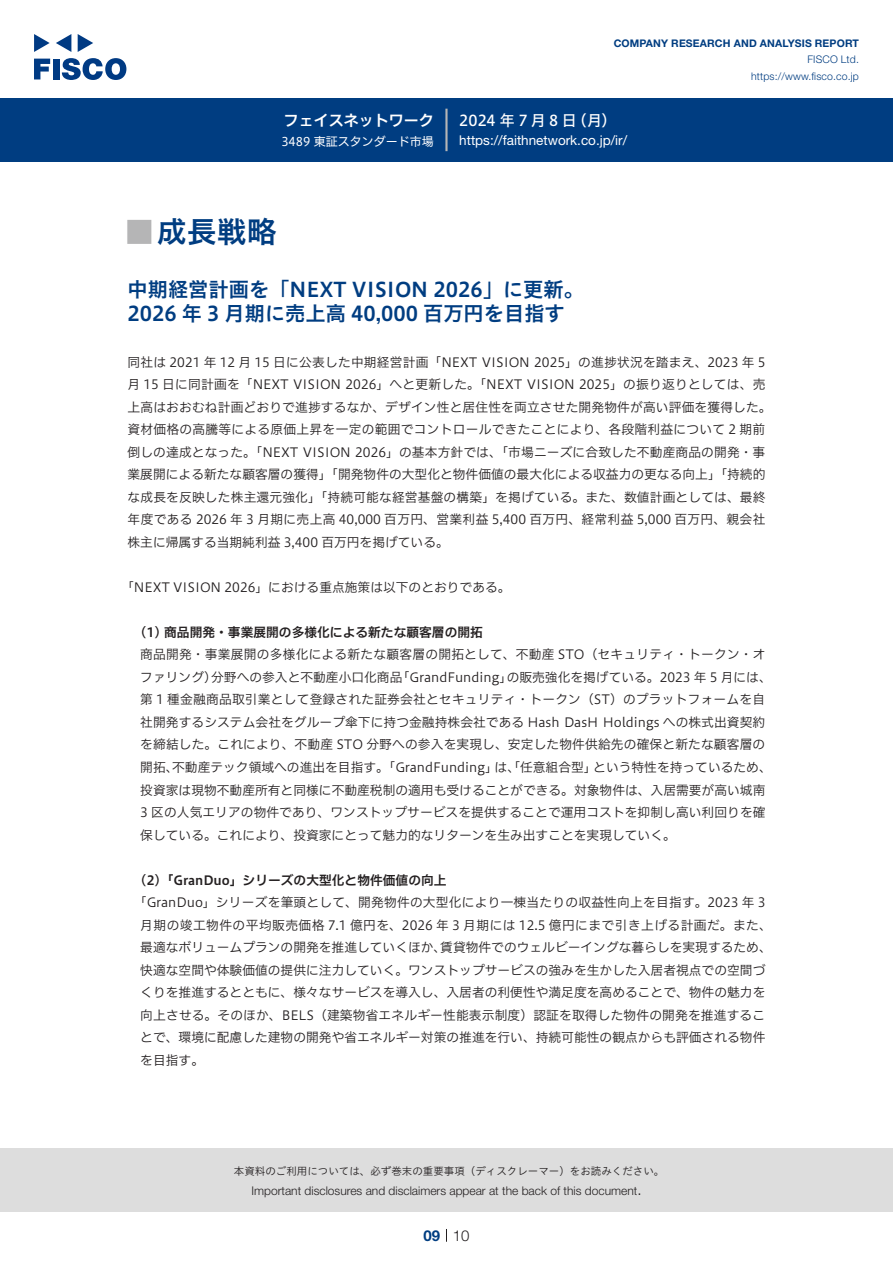
<style>
.page{position:relative;width:893px;height:1263px;background:#fff}
.page>*{position:absolute;margin:0;border:0;box-sizing:border-box;transform-origin:0 0}
.t1{font:30px "Hiragino UD Sans Std N W6";color:#003d81}
.t2{font:24px "Hiragino UD Sans Std N W6";color:#b5b5b6}
.中タイトル{font:20.25px/24px "Hiragino UD Sans Std W6";color:#003d81}
.t3{font:15px "Hiragino UD Sans F Std N W5";letter-spacing:.215em;color:#fff}
.t4{font:15px "Hiragino UD Sans F Std N W6";color:#fff}
.t5{font:300 15px "Helvetica Neue LT Std";color:#231f20}
.t6{font:700 15px "Helvetica Neue LT Std";color:#003d81}
.t7{font:13.5px "Helvetica Neue LT Std";color:#fff}
.本文3mm{font:12.75px/22.5px "Hiragino UD Sans F Std N W3";color:#231f20}
.本文{font:12.75px/22.5px "Hiragino UD Sans F Std N W3";letter-spacing:.01em;color:#231f20}
.小タイトル3mm{font:12.75px "Hiragino UD Sans F Std N W6";color:#231f20}
.本文3mm-2{font:12.75px "Hiragino UD Sans F Std N W3";letter-spacing:.035em;color:#231f20}
.t8{font:300 12px "Helvetica Neue LT Std";color:#231f20}
.t9{font:12px "Hiragino UD Sans F Std N W4";color:#fff}
.t10{font:10.5px "Hiragino UD Sans Std W3";color:#231f20}
.t11{font:700 10.5px "Helvetica Neue LT Std";letter-spacing:.015em;color:#003d81}
.t12{font:300 10.5px/16.5px "Helvetica Neue LT Std";letter-spacing:.015em;color:#003d81;text-align:right}
</style>
<div class="page">
<div style="left:0;top:1148px;width:893px;height:64px;background:#ddd"></div>
<svg style="left:34px;top:59px;width:16px;height:20px"></svg>
<div style="left:53px;top:59px;width:6px;height:20px;background:#003a83"></div>
<svg style="left:62px;top:58px;width:64px;height:22px"></svg>
<svg style="left:34px;top:34px;width:16px;height:18px"></svg>
<svg style="left:78px;top:34px;width:15px;height:18px"></svg>
<svg style="left:56px;top:34px;width:15px;height:18px"></svg>
<div style="left:0;top:98px;width:893px;height:64px;background:#003d81"></div>
<hr style="left:445px;top:109px;width:3px;height:42px;background:#b5b5b6">
<svg style="left:446px;top:1229px;width:1px;height:13px"></svg>
<p class="t4" style="left:284px;top:109px;width:152px">フェイスネットワーク</p>
<p class="t9" style="left:281px;top:132px;width:154px">3489 東証スタンダード市場</p>
<p class="t11" style="left:614px;top:37px;width:247px">COMPANY RESEARCH AND ANALYSIS REPORT</p>
<p class="t12" style="left:751px;top:51px;width:109px">FISCO Ltd. https://www.fisco.co j p.</p>
<p class="t3" style="left:459px;top:109px;width:119px">2024年7月8日</p>
<p class="t3" style="left:572px;top:109px;width:46px">（月(</p>
<p class="t7" style="left:459px;top:132px;width:169px">https://faithnetwork. c o j p. /i r/</p>
<p class="t1" style="left:157px;top:209px;width:121px">成長戦略</p>
<p class="t2" style="left:128px;top:213px;width:25px">█</p>
<p class="中タイトル" style="left:128px;top:276px;width:458px">中期経営計画を「NEXT VISION 2026」に更新。<br>2026 年 3 月期に売上高 40,000 百万円を目指す</p>
<p class="本文" style="left:128px;top:350px;width:646px">同社は 2021 年 12 月 15 日に公表した中期経営計画「NEXT VISION 2025」の進捗状況を踏まえ、2023 年 5月 15 日に同計画を「NEXT VISION 2026」へと更新した。「NEXT VISION 2025」の振り返りとしては、売上高はおおむね計画どおりで進捗するなか、デザイン性と居住性を両立させた開発物件が高い評価を獲得した。資材価格の高騰等による原価上昇を一定の範囲でコントロールできたことにより、各段階利益について 2 期前倒しの達成となった。「NEXT VISION 2026」の基本方針では、「市場ニーズに合致した不動産商品の開発・事業展開による新たな顧客層の獲得」「開発物件の大型化と物件価値の最大化による収益力の更なる向上」「持続的な成長を反映した株主還元強化」「持続可能な経営基盤の構築」を掲げている。また、数値計画としては、最終年度である 2026 年 3 月期に売上高 40,000 百万円、営業利益 5,400 百万円、経常利益 5,000 百万円、親会社株主に帰属する当期純利益 3,400 百万円を掲げている。</p>
<p class="本文" style="left:121px;top:575px;width:391px">「NEXT VISION 2026」における重点施策は以下のとおりである。</p>
<p class="小タイトル3mm" style="left:140px;top:622px;width:344px">1( ) 商品開発・事業展開の多様化による新たな顧客層の開拓</p>
<p class="本文3mm" style="left:507px;top:643px;width:267px;text-indent:-366px">商品開発・事業展開の多様化による新たな顧客層の開拓として、不動産 STO（セキュリティ・トークン・オの販売強化を掲げている。2023 年 5 月には、</p>
<p class="本文3mm" style="left:140px;top:665px;width:78px">ファリング）</p>
<p class="本文3mm" style="left:140px;top:688px;width:626px">第 1 種金融商品取引業として登録された証券会社とセキュリティ・トークン（ST）のプラットフォームを自</p>
<p class="本文3mm" style="left:140px;top:710px;width:626px">社開発するシステム会社をグループ傘下に持つ金融持株会社である Hash DasH Holdings への株式出資契約</p>
<p class="本文3mm" style="left:140px;top:733px;width:626px">を締結した。これにより、不動産 STO 分野への参入を実現し、安定した物件供給先の確保と新たな顧客層の</p>
<p class="本文3mm" style="left:593px;top:755px;width:180px">という特性を持っているため、</p>
<p class="本文3mm" style="left:211px;top:665px;width:193px">分野への参入と不動産小口化商品</p>
<p class="本文3mm" style="left:397px;top:665px;width:117px">「GrandFunding」</p>
<p class="本文3mm" style="left:495px;top:755px;width:104px">は、「任意組合型」</p>
<p class="本文3mm" style="left:172px;top:755px;width:327px">不動産テック領域への進出を目指す。「GrandFunding」</p>
<p class="本文3mm" style="left:140px;top:755px;width:627px">開拓、<br>投資家は現物不動産所有と同様に不動産税制の適用も受けることができる。対象物件は、入居需要が高い城南3 区の人気エリアの物件であり、ワンストップサービスを提供することで運用コストを抑制し高い利回りを確保している。これにより、投資家にとって魅力的なリターンを生み出すことを実現していく。</p>
<p class="小タイトル3mm" style="left:140px;top:870px;width:308px">2( )「GranDuo」シリーズの大型化と物件価値の向上</p>
<p class="本文3mm" style="left:134px;top:890px;width:633px">「GranDuo」シリーズを筆頭として、開発物件の大型化により一棟当たりの収益性向上を目指す。2023 年 3</p>
<p class="本文3mm-2" style="left:140px;top:915px;width:633px">月期の竣工物件の平均販売価格 7.1 億円を、2026 年 3 月期には 12.5 億円にまで引き上げる計画だ。また、</p>
<p class="本文3mm" style="left:440px;top:935px;width:333px">賃貸物件でのウェルビーイングな暮らしを実現するため、</p>
<p class="本文3mm" style="left:140px;top:935px;width:627px">最適なボリュームプランの開発を推進していくほか、<br>快適な空間や体験価値の提供に注力していく。ワンストップサービスの強みを生かした入居者視点での空間づくりを推進するとともに、様々なサービスを導入し、入居者の利便性や満足度を高めることで、物件の魅力を向上させる。そのほか、BELS（建築物省エネルギー性能表示制度）認証を取得した物件の開発を推進することで、環境に配慮した建物の開発や省エネルギー対策の推進を行い、持続可能性の観点からも評価される物件を目指す。</p>
<p class="t10" style="left:234px;top:1163px;width:432px">本資料のご利用については、必ず巻末の重要事項（ディスクレーマー）をお読みください。</p>
<p class="t5" style="left:637px;top:1180px;width:6px">.</p>
<p class="t8" style="left:251px;top:1183px;width:387px">Important disclosures and disclaimers appear at the back of this document</p>
<p class="t6" style="left:423px;top:1226px;width:18px">09</p>
<p class="t5" style="left:453px;top:1226px;width:18px">10</p>
</div>
